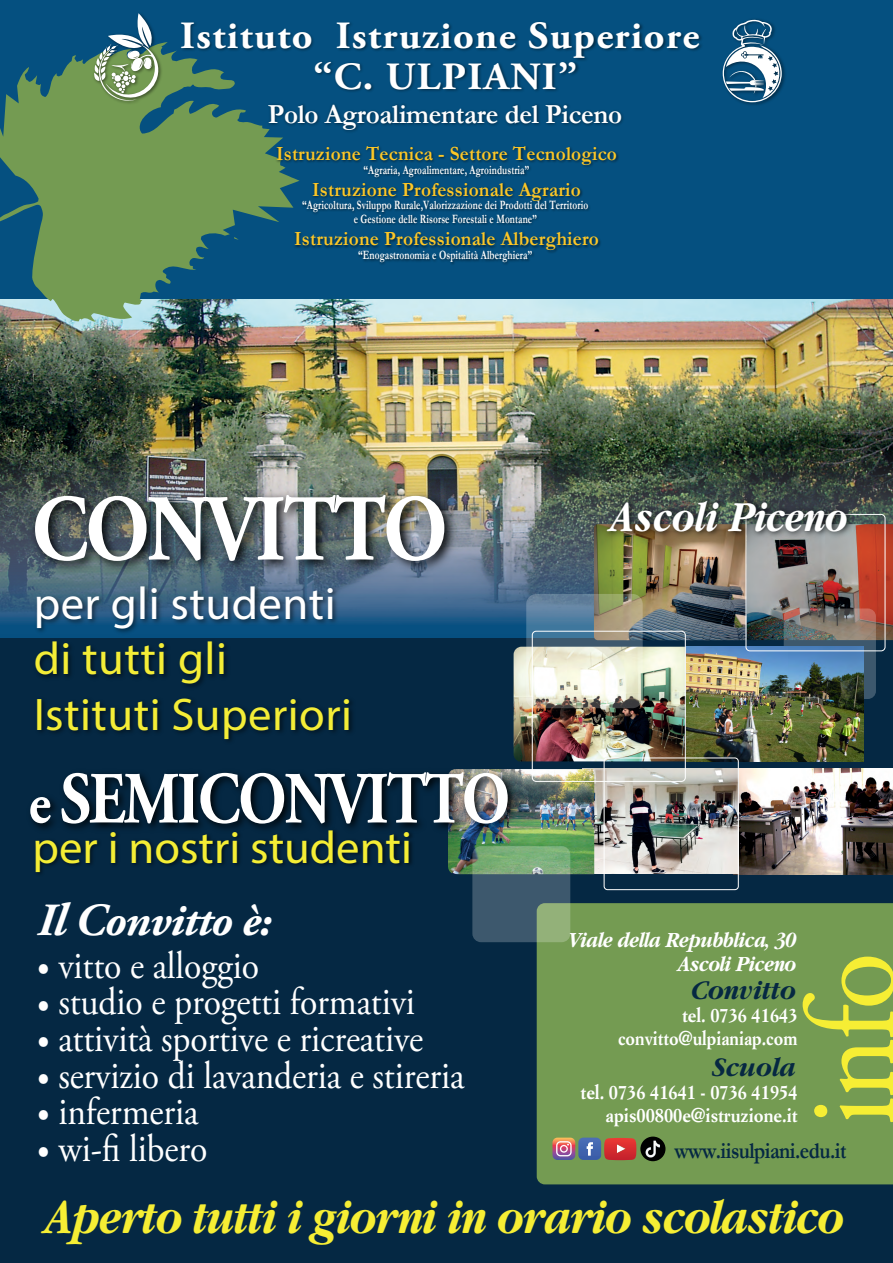
<style>
.page{position:relative;width:893px;height:1263px;background:#fff}
.page>*{position:absolute;margin:0;border:0;box-sizing:border-box;transform-origin:0 0}
.t1{font:126.45px "Adobe Garamond Pro";color:#f6ee34;scale:.93 1}
.t2{font:700 94.05px "Adobe Garamond Pro";letter-spacing:-.035em;color:#fff;scale:.87 1}
.t3{font:700 73.35px "Adobe Garamond Pro";letter-spacing:-.035em;color:#fff;scale:.84 1}
.t4{font:italic 700 50.55px "Garamond";letter-spacing:-.025em;color:#f6ee34;scale:.87 1}
.t5{font:700 45.9px/55.1px "Simoncini Garamond";letter-spacing:.01em;color:#f4ed37}
.t6{font:700 45.9px "Simoncini Garamond";color:#f4ed35}
.t7{font:700 45.9px "Simoncini Garamond";letter-spacing:.01em;color:#fff}
.t8{font:italic 700 45.9px "Adobe Garamond Pro";letter-spacing:-.025em;color:#fff}
.t9{font:italic 700 44.55px "Garamond";letter-spacing:-.005em;color:#fff;scale:.85 1}
.t10{font:38.85px "Adobe Garamond Pro";letter-spacing:-.005em;color:#fff;scale:.92 1}
.t11{font:700 38.55px/40.5px "Adobe Garamond Pro";letter-spacing:.035em;color:#fff;text-align:center;scale:1.05 1}
.t12{font:italic 700 28.2px "Garamond";color:#062842;scale:.94 1}
.t13{font:700 27.9px "Garamond";letter-spacing:-.01em;color:#fff}
.t14{font:700 23.25px "Garamond";letter-spacing:-.025em;color:#052843;scale:.87 1}
.t15{font:italic 700 22.5px/23.9px "Garamond";letter-spacing:-.025em;color:#fff;text-align:right;scale:.87 1}
.t16{font:700 20.25px "Garamond";letter-spacing:.01em;color:#fcc727;scale:.95 1}
.t17{font:700 19.65px/23.1px "Simoncini Garamond Std";color:#fff;text-align:right;scale:.94 1}
.t18{font:700 12.75px/13.5px "Garamond";letter-spacing:.01em;color:#fff;text-align:center;scale:.72 1}
.s1{color:#f4ed35}
.s2{font-size:61.35px}
.s3{font-size:35.7px}
</style>
<div class="page">
<div style="left:0;top:0;width:893px;height:861px;background:#055080"></div>
<div style="left:0;top:545px;width:893px;height:718px;background:#052843"></div>
<img style="left:0;top:299px;width:893px;height:96px">
<img style="left:0;top:395px;width:893px;height:243px">
<svg style="left:0;top:42px;width:300px;height:280px;fill:#749b52"></svg>
<div style="left:537px;top:903px;width:356px;height:281px;background:#749b52"></div>
<img style="left:739px;top:769px;width:154px;height:105px">
<img style="left:594px;top:769px;width:143px;height:105px">
<img style="left:448px;top:769px;width:146px;height:105px">
<img style="left:514px;top:647px;width:350px;height:115px">
<img style="left:594px;top:524px;width:299px;height:116px">
<img style="left:23px;top:473px;width:439px;height:132px">
<img style="left:31px;top:755px;width:491px;height:103px">
<svg style="left:472px;top:846px;width:98px;height:96px;fill:#3d586d"></svg>
<img style="left:784px;top:608px;width:92px;height:91px;border-radius:8px">
<svg style="left:526px;top:594px;width:117px;height:114px"></svg>
<div style="left:532px;top:631px;width:154px;height:151px;border:1px solid #fff;border-radius:4px"></div>
<div style="left:745px;top:514px;width:140px;height:137px;border:1px solid #fff;border-radius:4px"></div>
<img style="left:29px;top:576px;width:332px;height:165px">
<img style="left:31px;top:821px;width:388px;height:53px">
<svg style="left:552px;top:1137px;width:84px;height:23px"></svg>
<img style="left:178px;top:22px;width:524px;height:84px">
<img style="left:91px;top:42px;width:73px;height:64px">
<svg style="left:94px;top:13px;width:65px;height:88px"></svg>
<img style="left:722px;top:19px;width:63px;height:86px">
<svg style="left:723px;top:20px;width:59px;height:82px"></svg>
<img style="left:264px;top:97px;width:363px;height:41px">
<img style="left:640px;top:1136px;width:25px;height:25px;border-radius:12px">
<img style="left:599px;top:487px;width:261px;height:65px">
<div style="left:604px;top:757px;width:135px;height:133px;border:1px solid #fff;border-radius:3px"></div>
<img style="left:274px;top:141px;width:345px;height:127px">
<h3 class="t11" style="left:180px;top:17px;width:496px">Istituto Istruzione Superiore “C. ULPIANI”</h3>
<h3 class="t13" style="left:268px;top:95px;width:356px">Polo Agroalimentare del Piceno</h3>
<h3 class="t16" style="left:276px;top:140px;width:360px">Istruzione Tecnica - Settore Tecnologico</h3>
<p class="t18" style="left:364px;top:163px;width:232px">“Agraria, Agroalimentare, Agroindustria”</p>
<h3 class="t16" style="left:312px;top:175px;width:285px">Istruzione Professionale Agrario</h3>
<p class="t18" style="left:302px;top:198px;width:399px">“Agricoltura, Sviluppo Rurale,Valorizzazione dei Prodotti del Territorio e Gestione delle Risorse Forestali e Montane”</p>
<h3 class="t16" style="left:294px;top:225px;width:322px">Istruzione Professionale Alberghiero</h3>
<p class="t18" style="left:358px;top:248px;width:243px">“Enogastronomia e Ospitalità Alberghiera”</p>
<h2 class="t2" style="left:32px;top:475px;width:479px">CONVITTO</h2>
<h3 class="t7" style="left:34px;top:576px;width:303px">per gli studenti</h3>
<h3 class="t5" style="left:34px;top:631px;width:320px">di tutti gli<br>Istituti S<span class="s1">u</span>periori</h3>
<h3 class="t3" style="left:29px;top:756px;width:575px"><span class="s2">e</span> SEMICONVITTO</h3>
<h3 class="t6" style="left:33px;top:819px;width:381px">per i nostri studenti</h3>
<h3 class="t9" style="left:612px;top:492px;width:281px">Ascoli Piceno</h3>
<h3 class="t8" style="left:37px;top:894px;width:236px">Il Convitto è:</h3>
<h3 class="t10" style="left:37px;top:942px;width:243px"><span class="s3">•</span> vitto e alloggio</h3>
<h3 class="t10" style="left:37px;top:979px;width:412px"><span class="s3">•</span> studio e progetti formativi</h3>
<h3 class="t10" style="left:37px;top:1015px;width:421px"><span class="s3">•</span> attività sportive e ricreative</h3>
<h3 class="t10" style="left:37px;top:1052px;width:466px"><span class="s3">•</span> servizio di lavanderia e stireria</h3>
<h3 class="t10" style="left:37px;top:1088px;width:177px"><span class="s3">•</span> infermeria</h3>
<h3 class="t10" style="left:37px;top:1125px;width:187px"><span class="s3">•</span> wi-fi libero</h3>
<h3 class="t4" style="left:47px;top:1189px;width:920px">Aperto tutti i giorni in orario scolastico</h3>
<h3 class="t15" style="left:570px;top:928px;width:263px">Viale della Repubblica, 30<br>Ascoli Piceno</h3>
<h1 class="t1" style="left:777px;top:1126px;width:188px;rotate:-90deg">info</h1>
<h3 class="t12" style="left:693px;top:975px;width:113px">Convitto</h3>
<h3 class="t17" style="left:618px;top:1004px;width:193px">tel. 0736 41643 convitto@ulpianiap.com</h3>
<h3 class="t12" style="left:714px;top:1051px;width:90px">Scuola</h3>
<h3 class="t17" style="left:581px;top:1081px;width:232px">tel. 0736 41641 - 0736 41954 apis00800e@istruzione.it</h3>
<h3 class="t14" style="left:674px;top:1135px;width:199px">www.iisulpiani.edu.it</h3>
</div>
